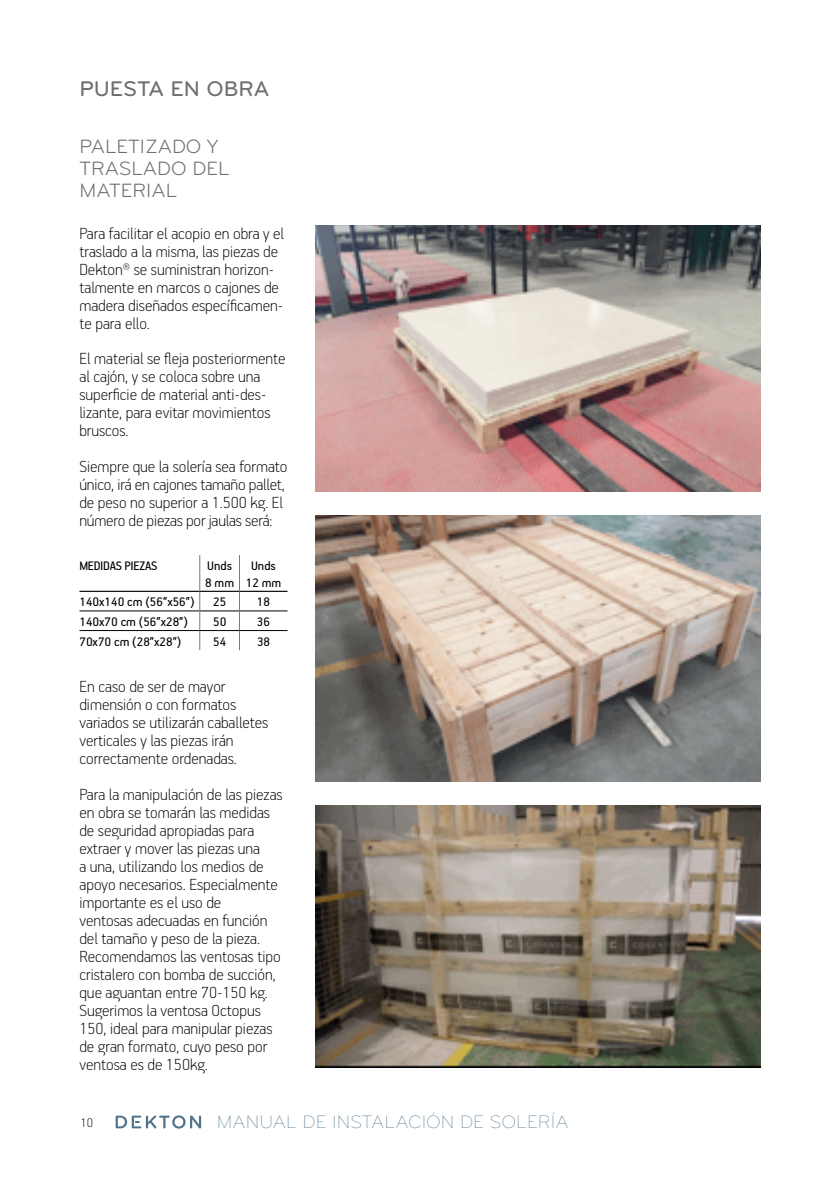
<style>
.page{position:relative;width:840px;height:1191px;background:#fff}
.page>*{position:absolute;margin:0;border:0;box-sizing:border-box;transform-origin:0 0}
.t1{font:22px "Bryant Pro Medium Alternate";color:#706f6f}
.t2{font:20px/22px "Bryant Pro Regular Alternate";color:#706f6f}
.t3{font:18.6px "Bryant Pro Light Alternate";color:#50748a}
.t4{font:100 18px/18px "PF Handbook Pro";color:#000}
.t5{font:100 14px "PF Handbook Pro";color:#000}
.t6{font:13.8px/16.6px "PF Handbook Pro";color:#000}
.t7{font:13.8px "PF Handbook Pro";letter-spacing:-.02em;color:#000}
</style>
<div class="page">
<svg style="left:115px;top:1115px;width:87px;height:14px"></svg>
<img style="left:316px;top:225px;width:444px;height:267px">
<img style="left:316px;top:515px;width:444px;height:267px">
<img style="left:316px;top:805px;width:444px;height:262px">
<hr style="left:79px;top:591px;width:121px;height:1px;background:#000">
<hr style="left:200px;top:591px;width:39px;height:1px;background:#000">
<hr style="left:239px;top:591px;width:48px;height:1px;background:#000">
<hr style="left:79px;top:610px;width:120px;height:1px;background:#000">
<hr style="left:200px;top:610px;width:39px;height:1px;background:#000">
<hr style="left:239px;top:610px;width:48px;height:1px;background:#000">
<hr style="left:199px;top:555px;width:1px;height:36px;background:#797979">
<hr style="left:239px;top:555px;width:1px;height:36px;background:#797979">
<hr style="left:79px;top:630px;width:121px;height:1px;background:#000">
<hr style="left:200px;top:630px;width:39px;height:1px;background:#000">
<hr style="left:239px;top:630px;width:48px;height:1px;background:#000">
<svg style="left:199px;top:592px;width:1px;height:58px"></svg>
<svg style="left:239px;top:592px;width:1px;height:58px"></svg>
<p class="t1" style="left:79px;top:77px;width:191px">PUESTA EN OBRA</p>
<p class="t2" style="left:79px;top:136px;width:152px">PALETIZADO Y<br>TRASLADO DEL<br>MATERIAL</p>
<p class="t4" style="left:79px;top:223px;width:206px">Para facilitar el acopio en obra y el traslado a la misma, las piezas de<br>Dekton® se suministran horizon&shy;talmente en marcos o cajones de madera diseñados específicamen&shy;te para ello.</p>
<p class="t4" style="left:79px;top:349px;width:207px">El material se fleja posteriormente al cajón, y se coloca sobre una superficie de material anti-des&shy;lizante, para evitar movimientos bruscos.</p>
<p class="t4" style="left:79px;top:456px;width:209px">Siempre que la solería sea formato único, irá en cajones tamaño pallet, de peso no superior a 1.500 kg. El número de piezas por jaulas será:</p>
<p class="t7" style="left:79px;top:557px;width:79px">MEDIDAS PIEZAS</p>
<p class="t6" style="left:205px;top:557px;width:30px">Unds<br>8 mm</p>
<p class="t6" style="left:245px;top:557px;width:37px;text-align:center">Unds<br>12 mm</p>
<p class="t6" style="left:79px;top:593px;width:117px">140x140 cm (56”x56”)</p>
<p class="t6" style="left:213px;top:593px;width:15px">25</p>
<p class="t6" style="left:257px;top:593px;width:15px">18</p>
<p class="t6" style="left:79px;top:613px;width:110px">140x70 cm (56”x28”)</p>
<p class="t6" style="left:213px;top:613px;width:15px">50</p>
<p class="t6" style="left:257px;top:613px;width:15px">36</p>
<p class="t6" style="left:79px;top:632px;width:103px">70x70 cm (28”x28”)</p>
<p class="t6" style="left:213px;top:632px;width:15px">54</p>
<p class="t6" style="left:257px;top:632px;width:15px">38</p>
<p class="t4" style="left:79px;top:677px;width:190px">En caso de ser de mayor dimensión o con formatos variados se utilizarán caballetes verticales y las piezas irán correctamente ordenadas.</p>
<p class="t4" style="left:79px;top:784px;width:205px">Para la manipulación de las piezas en obra se tomarán las medidas de seguridad apropiadas para extraer y mover las piezas una<br>a una, utilizando los medios de apoyo necesarios. Especialmente importante es el uso de<br>ventosas adecuadas en función del tamaño y peso de la pieza.<br>Recomendamos las ventosas tipo cristalero con bomba de succión, que aguantan entre 70-150 kg.<br>Sugerimos la ventosa Octopus<br>150, ideal para manipular piezas de gran formato, cuyo peso por ventosa es de 150kg.</p>
<p class="t5" style="left:81px;top:1114px;width:14px">10</p>
<p class="t3" style="left:217px;top:1112px;width:353px">MANUAL DE INSTALACIÓN DE SOLERÍA</p>
</div>
